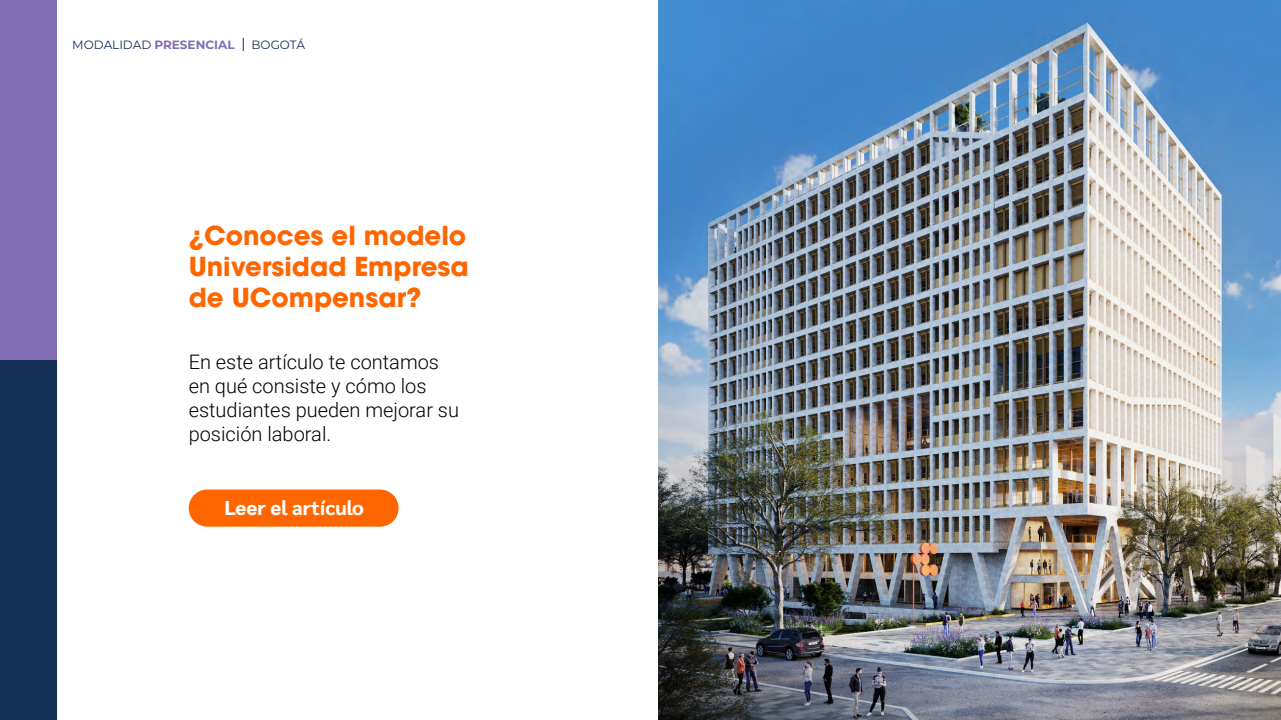
<style>
.page{position:relative;width:1281px;height:720px;background:#fff}
.page>*{position:absolute;margin:0;border:0;box-sizing:border-box;transform-origin:0 0}
.t1{font:700 26px/31.2px "ITC Avant Garde Std";color:#f60;text-align:justify}
.t2{font:300 20px/24px "Roboto";color:#000}
.t3{font:800 20px "Sarabun";color:#fff}
.t4{font:700 12px "Montserrat";color:#826eb4}
.t5{font:12px "Montserrat";color:#143155}
.s1{font-weight:400;color:#143155}
</style>
<div class="page">
<div style="left:0;top:0;width:57px;height:720px;background:#143155"></div>
<div style="left:0;top:0;width:57px;height:360px;background:#826eb4"></div>
<svg style="left:243px;top:38px;width:1px;height:13px"></svg>
<img style="left:658px;top:0;width:622px;height:720px">
<div style="left:189px;top:490px;width:209px;height:37px;background:#f60;border-radius:19px"></div>
<p class="t4" style="left:72px;top:36px;width:164px"><span class="s1">MODALIDAD</span> PRESENCIAL</p>
<p class="t5" style="left:251px;top:36px;width:55px">BOGOTÁ</p>
<h1 class="t1" style="left:189px;top:219px;width:281px">¿Conoces el modelo Universidad Empresa de UCompensar?</h1>
<p class="t2" style="left:189px;top:349px;width:272px">En este artículo te contamos en qué consiste y cómo los estudiantes pueden mejorar su posición laboral.</p>
<p class="t3" style="left:224px;top:496px;width:141px">Leer el artículo</p>
</div>
